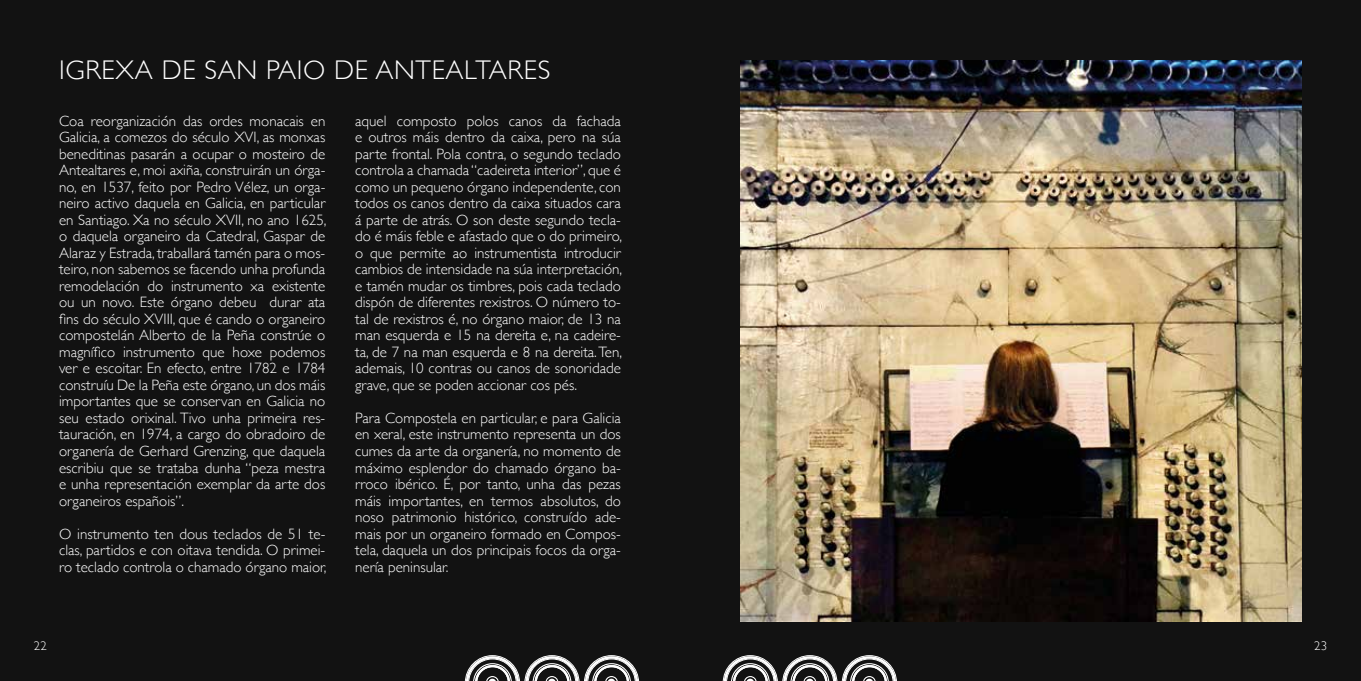
<style>
.page{position:relative;width:1361px;height:681px;background:#fff}
.page>*{position:absolute;margin:0;border:0;box-sizing:border-box;transform-origin:0 0}
.t1{font:300 27px "Gill Sans";letter-spacing:.025em;color:#fff}
.t2{font:300 15px/16.5px "Gill Sans";color:#fff;text-align:justify}
.t3{font:300 12.75px "Gill Sans";color:#fff}
</style>
<div class="page">
<div style="left:680px;top:0;width:681px;height:680px;background:#121212"></div>
<div style="left:0;top:0;width:680px;height:680px;background:#121212"></div>
<svg style="left:722px;top:655px;width:175px;height:25px"></svg>
<svg style="left:464px;top:655px;width:175px;height:26px"></svg>
<img style="left:740px;top:60px;width:561px;height:561px">
<h1 class="t1" style="left:59px;top:49px;width:493px">IGREXA DE SAN PAIO DE ANTEALTARES</h1>
<p class="t2" style="left:355px;top:112px;width:268px">aquel composto polos canos da fachada e outros máis dentro da caixa, pero na súa parte frontal. Pola contra, o segundo teclado controla a chamada “cadeireta interior”, que é como un pequeno órgano independente, con todos os canos dentro da caixa situados cara á parte de atrás. O son deste segundo tecla&shy;do é máis feble e afastado que o do primeiro, o que permite ao instrumentista introducir cambios de intensidade na súa interpretación, e tamén mudar os timbres, pois cada teclado dispón de diferentes rexistros. O número to&shy;tal de rexistros é, no órgano maior, de 13 na man esquerda e 15 na dereita e, na cadeire&shy;ta, de 7 na man esquerda e 8 na dereita. Ten, ademais, 10 contras ou canos de sonoridade grave, que se poden accionar cos pés.</p>
<p class="t2" style="left:355px;top:409px;width:267px">Para Compostela en particular, e para Galicia en xeral, este instrumento representa un dos cumes da arte da organería, no momento de máximo esplendor do chamado órgano ba&shy;rroco ibérico. É, por tanto, unha das pezas máis importantes, en termos absolutos, do noso patrimonio histórico, construído ade&shy;mais por un organeiro formado en Compos&shy;tela, daquela un dos principais focos da orga&shy;nería peninsular.</p>
<p class="t2" style="left:59px;top:112px;width:269px">Coa reorganización das ordes monacais en Galicia, a comezos do século XVI, as monxas beneditinas pasarán a ocupar o mosteiro de Antealtares e, moi axiña, construirán un órga&shy;no, en 1537, feito por Pedro Vélez, un orga&shy;neiro activo daquela en Galicia, en particular en Santiago. Xa no século XVII, no ano 1625, o daquela organeiro da Catedral, Gaspar de Alaraz y Estrada, traballará tamén para o mos&shy;teiro, non sabemos se facendo unha profunda remodelación do instrumento xa existente ou un novo. Este órgano debeu durar ata fins do século XVIII, que é cando o organeiro compostelán Alberto de la Peña constrúe o magnífico instrumento que hoxe podemos ver e escoitar. En efecto, entre 1782 e 1784 construíu De la Peña este órgano, un dos máis importantes que se conservan en Galicia no seu estado orixinal. Tivo unha primeira res&shy;tauración, en 1974, a cargo do obradoiro de organería de Gerhard Grenzing, que daquela escribiu que se trataba dunha “peza mestra e unha representación exemplar da arte dos organeiros españois”.</p>
<p class="t2" style="left:59px;top:524px;width:269px">O instrumento ten dous teclados de 51 te&shy;clas, partidos e con oitava tendida. O primei&shy;ro teclado controla o chamado órgano maior,</p>
<p class="t3" style="left:34px;top:635px;width:14px">22</p>
<p class="t3" style="left:1314px;top:635px;width:14px">23</p>
</div>
